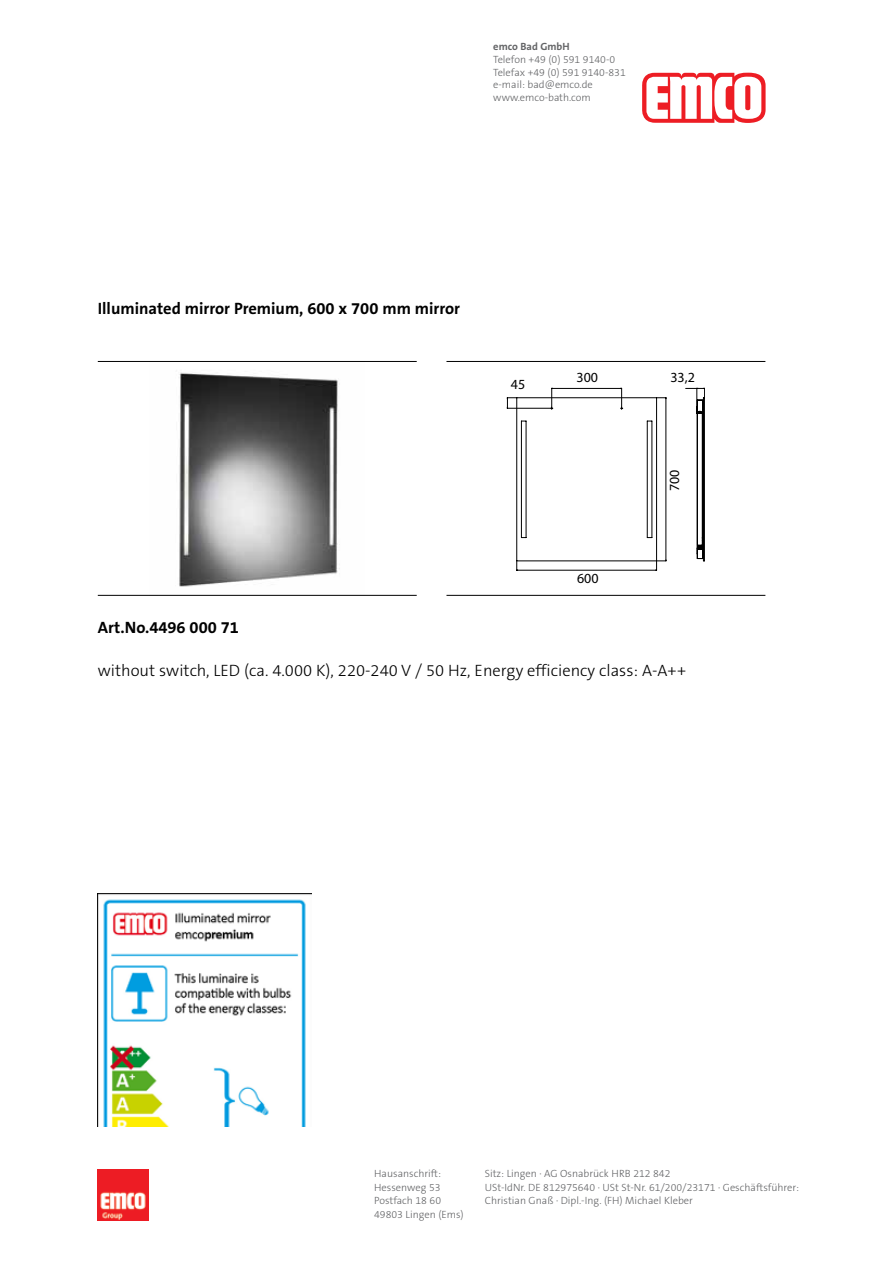
<style>
.page{position:relative;width:893px;height:1263px;background:#fff}
.page>*{position:absolute;margin:0;border:0;box-sizing:border-box;transform-origin:0 0}
.t1{font:300 16.5px "The Sans Os F";color:#000}
.t2{font:700 16.5px "The Sans Os F";color:#000}
.t3{font:13.95px "Myriad Pro";color:#000}
.t4{font:300 10.5px/13.5px "The Sans Os F";color:#636466}
.t5{font:700 10.5px "The Sans Os F";color:#636466}
</style>
<div class="page">
<svg style="left:642px;top:73px;width:124px;height:50px"></svg>
<img style="left:98px;top:1169px;width:51px;height:51px">
<img style="left:150px;top:372px;width:215px;height:223px">
<hr style="left:98px;top:595px;width:319px;height:1px;background:#000">
<hr style="left:98px;top:361px;width:319px;height:1px;background:#000">
<svg style="left:507px;top:388px;width:198px;height:183px"></svg>
<hr style="left:446px;top:595px;width:319px;height:1px;background:#000">
<hr style="left:446px;top:361px;width:319px;height:1px;background:#000">
<img style="left:98px;top:893px;width:213px;height:234px">
<p class="t5" style="left:493px;top:40px;width:78px">emco Bad GmbH</p>
<p class="t4" style="left:493px;top:53px;width:134px;line-height:12.6px">Telefon +49 (0) 591 9140-0<br>Telefax +49 (0) 591 9140-831 e-mail: bad@emco.de www.emco-bath.com</p>
<h1 class="t2" style="left:98px;top:298px;width:364px">Illuminated mirror Premium, 600 x 700 mm mirror</h1>
<h2 class="t3" style="left:511px;top:375px;width:16px">45</h2>
<h2 class="t3" style="left:576px;top:368px;width:23px">300</h2>
<h2 class="t3" style="left:577px;top:570px;width:23px">600</h2>
<h2 class="t3" style="left:670px;top:368px;width:26px">33,2</h2>
<h2 class="t3" style="left:666px;top:491px;width:23px;rotate:-90deg">700</h2>
<h1 class="t2" style="left:98px;top:617px;width:143px">Art.No.4496 000 71</h1>
<h1 class="t1" style="left:98px;top:659px;width:590px">without switch, LED (ca. 4.000 K), 220-240 V / 50 Hz, Energy efficiency class: A-A++</h1>
<p class="t4" style="left:374px;top:1167px;width:91px">Hausanschrift:<br>Hessenweg 53<br>Postfach 18 60<br>49803 Lingen (Ems)</p>
<p class="t4" style="left:485px;top:1167px;width:316px">Sitz: Lingen · AG Osnabrück HRB 212 842<br>USt-IdNr. DE 812975640 · USt St-Nr. 61/200/23171 · Geschäftsführer:<br>Christian Gnaß · Dipl.-Ing. (FH) Michael Kleber</p>
</div>
